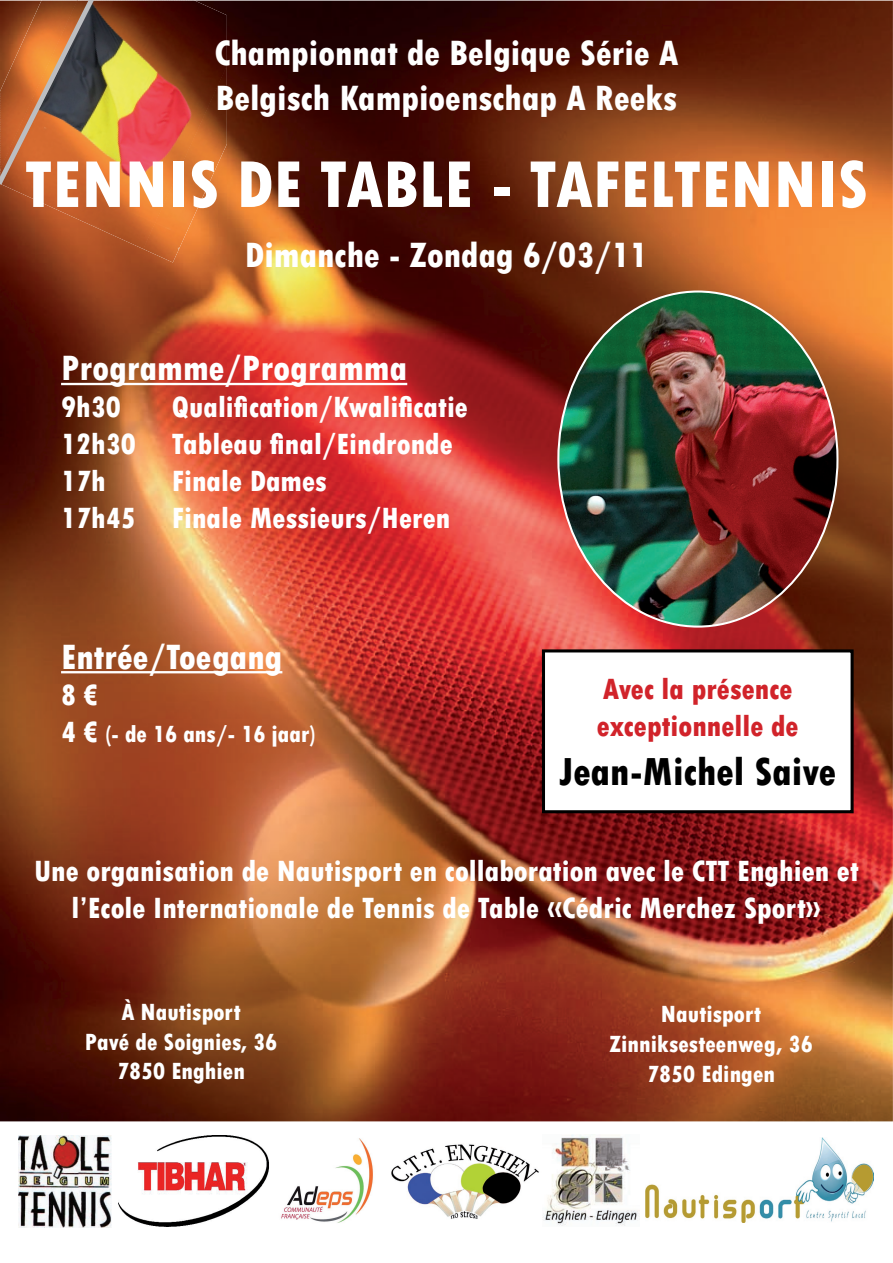
<style>
.page{position:relative;width:893px;height:1263px;background:#fff}
.page>*{position:absolute;margin:0;border:0;box-sizing:border-box;transform-origin:0 0}
.t1{font:800 condensed 69.75px "Tw Cen";color:#fff}
.t2{font:800 condensed 40.95px "Tw Cen";color:#000}
.t3{font:800 condensed 36.9px/44.2px "Tw Cen";color:#fff}
.t4{font:800 condensed 30.75px/36.9px "Tw Cen";color:#fff;text-align:center}
.t5{font:800 condensed 30.75px/36.9px "Tw Cen";color:#d1232a}
.t6{font:800 condensed 24.6px/29.5px "Tw Cen";color:#fff;text-align:center}
.s1{font-size:30.75px}
</style>
<div class="page">
<img style="left:0;top:1px;width:893px;height:1120px">
<div style="left:545px;top:651px;width:307px;height:160px;background:#fff"></div>
<img style="left:0;top:1px;width:227px;height:248px">
<img style="left:143px;top:56px;width:84px;height:206px">
<img style="left:558px;top:291px;width:279px;height:336px;border-radius:50%">
<hr style="left:61px;top:671px;width:221px;height:2px;background:#fff">
<hr style="left:61px;top:383px;width:346px;height:2px;background:#fff">
<div style="left:542px;top:649px;width:312px;height:164px;border:3px solid #000"></div>
<img style="left:18px;top:1136px;width:94px;height:92px">
<img style="left:281px;top:1138px;width:92px;height:85px">
<img style="left:391px;top:1144px;width:148px;height:75px">
<img style="left:646px;top:1137px;width:227px;height:85px">
<img style="left:118px;top:1136px;width:151px;height:91px">
<img style="left:542px;top:1134px;width:97px;height:92px">
<svg style="left:0;top:1px;width:98px;height:184px;background:#a56239"></svg>
<p class="t3" style="left:214px;top:31px;width:466px">Championnat de Belgique Série A<br>Belgisch Kampioenschap A Reeks</p>
<h1 class="t1" style="left:25px;top:143px;width:845px">TENNIS DE TABLE - TAFELTENNIS</h1>
<p class="t3" style="left:245px;top:233px;width:405px">Dimanche - Zondag 6/03/11</p>
<p class="t3" style="left:61px;top:346px;width:348px">Programme/Programma</p>
<p class="t4" style="left:61px;top:389px;width:61px">9h30</p>
<p class="t4" style="left:61px;top:389px;width:408px;text-align:left;text-indent:111px">Qualification/Kwalificatie<br>12h30 Tableau final/Eindronde<br>17h</p>
<p class="t4" style="left:61px;top:463px;width:391px">Finale Dames<br>17h45 Finale Messieurs/Heren</p>
<p class="t3" style="left:61px;top:634px;width:223px">Entrée/Toegang</p>
<p class="t4" style="left:61px;top:677px;width:38px">8 €</p>
<p class="t6" style="left:61px;top:720px;width:256px"><span class="s1">4 €</span> (- de 16 ans/- 16 jaar)</p>
<p class="t5" style="left:597px;top:670px;width:203px">Avec la présence exceptionnelle de</p>
<h2 class="t2" style="left:559px;top:747px;width:279px">Jean-Michel Saive</h2>
<p class="t4" style="left:34px;top:853px;width:826px">Une organisation de Nautisport en collaboration avec le CTT Enghien et l’Ecole Internationale de Tennis de Table «Cédric Merchez Sport»</p>
<p class="t6" style="left:85px;top:997px;width:194px">À Nautisport<br>Pavé de Soignies, 36<br>7850 Enghien</p>
<p class="t6" style="left:609px;top:1000px;width:205px">Nautisport<br>Zinniksesteenweg, 36<br>7850 Edingen</p>
</div>
